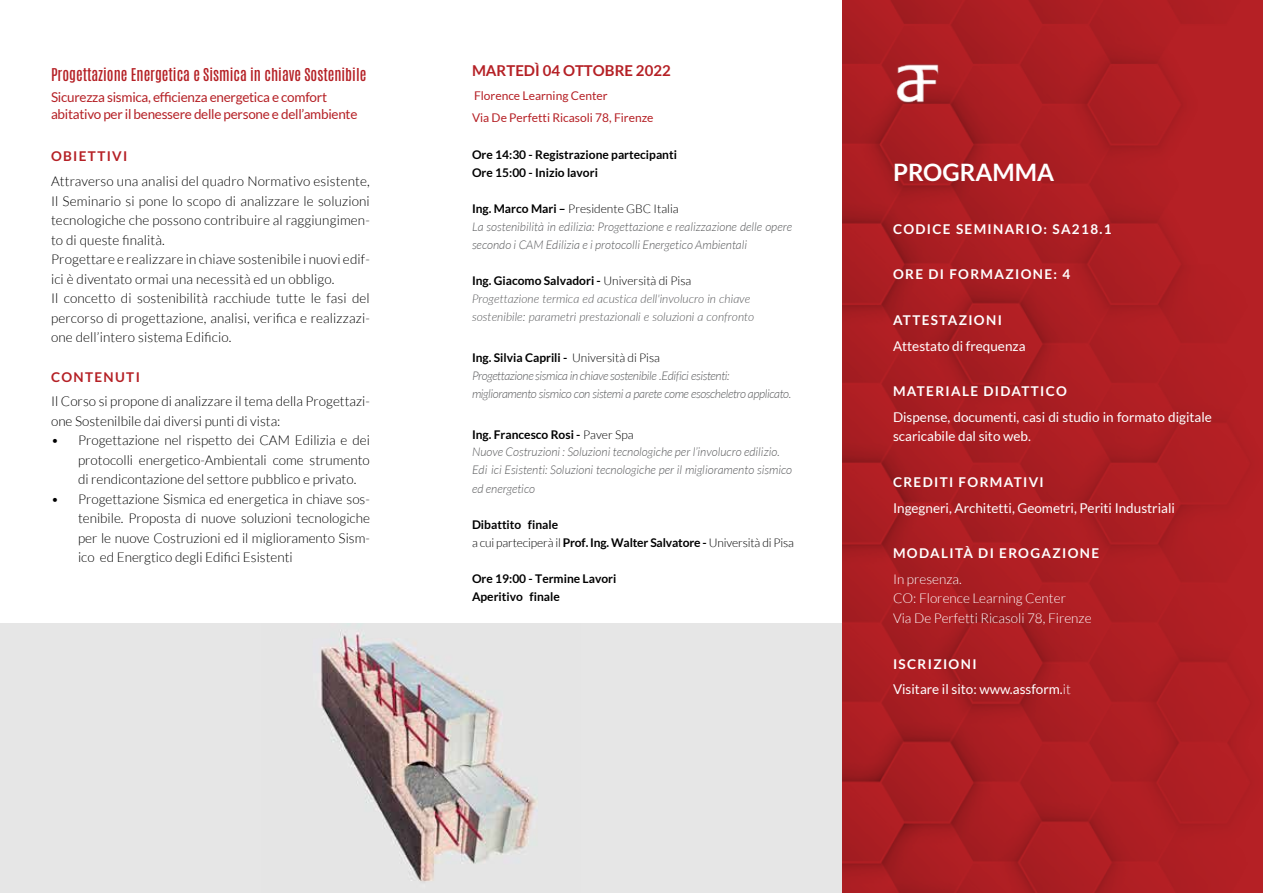
<style>
.page{position:relative;width:1263px;height:893px;background:#fff}
.page>*{position:absolute;margin:0;border:0;box-sizing:border-box;transform-origin:0 0}
.t1{font:700 24px "Lato";color:#fff}
.t2{font:500 15px "Antonio";color:#b52025}
.t3{font:700 15px "Lato";color:#b52025}
.t4{font:300 13.5px/19.5px "Lato";letter-spacing:.01em;color:#000}
.t5{font:13.5px/19.5px "Lato";color:#fff}
.t6{font:700 13.5px "Lato";letter-spacing:.1em;color:#fff}
.t7{font:13.5px/16.5px "Lato";letter-spacing:-.02em;color:#b52025}
.t8{font:300 13.5px/19.5px "Lato";color:#fff}
.t9{font:700 13.5px "Lato";letter-spacing:.1em;color:#b52025}
.t10{font:italic 300 12px/18px "Lato";color:#58595b}
.t11{font:700 12px/18px "Lato";color:#000}
.t12{font:italic 300 12px/17.9px "Lato";letter-spacing:-.03em;color:#58595b}
.t13{font:12px/22.4px "Lato";color:#b52025}
.s1{font-weight:700;font-style:normal;color:#000}
.s2{font-style:normal;color:#000}
.s3{font-weight:300}
</style>
<div class="page">
<div style="left:842px;top:0;width:421px;height:893px;background:#ad1e23"></div>
<img style="left:893px;top:64px;width:49px;height:45px">
<div style="left:0;top:623px;width:842px;height:270px;background:#e6e6e6"></div>
<img style="left:320px;top:623px;width:217px;height:259px">
<p class="t2" style="left:51px;top:64px;width:317px">Progettazione Energetica e Sismica in chiave Sostenibile</p>
<p class="t3" style="left:472px;top:62px;width:200px">MARTEDÌ 04 OTTOBRE 2022</p>
<p class="t13" style="left:472px;top:84px;width:183px">Florence Learning Center<br>Via De Perfetti Ricasoli 78, Firenze</p>
<p class="t11" style="left:472px;top:145px;width:206px">Ore 14:30 - Registrazione partecipanti<br>Ore 15:00 - Inizio lavori</p>
<p class="t10" style="left:472px;top:200px;width:322px"><span class="s1">Ing. Marco Mari –</span> <span class="s2">Presidente GBC Italia<br></span>La sostenibilità in edilizia: Progettazione e realizzazione delle opere secondo i CAM Edilizia e i protocolli Energetico Ambientali</p>
<p class="t10" style="left:472px;top:271px;width:284px"><span class="s1">Ing. Giacomo Salvadori -</span> <span class="s2">Università di Pisa<br></span>Progettazione termica ed acustica dell'involucro in chiave sostenibile: parametri prestazionali e soluzioni a confronto</p>
<p class="t12" style="left:472px;top:349px;width:321px"><span class="s1">Ing. Silvia Caprili -</span> <span class="s2">Università di Pisa<br></span>Progettazione sismica in chiave sostenibile .Edifici esistenti: miglioramento sismico con sistemi a parete come esoscheletro applicato.</p>
<p class="t10" style="left:472px;top:426px;width:322px"><span class="s1">Ing. Francesco Rosi -</span> <span class="s2">Paver Spa<br></span>Nuove Costruzioni : Soluzioni tecnologiche per l’involucro edilizio.<br>Edi ici Esistenti: Soluzioni tecnologiche per il miglioramento sismico ed energetico</p>
<p class="t11" style="left:472px;top:515px;width:323px">Dibattito finale<br><span class="s3">a cui parteciperà il</span> Prof. Ing. Walter Salvatore - <span class="s3">Università di Pisa</span></p>
<p class="t11" style="left:472px;top:569px;width:146px">Ore 19:00 - Termine Lavori<br>Aperitivo finale</p>
<p class="t7" style="left:51px;top:89px;width:308px">Sicurezza sismica, efficienza energetica e comfort abitativo per il benessere delle persone e dell’ambiente</p>
<p class="t9" style="left:51px;top:148px;width:78px">OBIETTIVI</p>
<p class="t4" style="left:51px;top:172px;width:320px">Attraverso una analisi del quadro Normativo esistente,</p>
<p class="t4" style="left:51px;top:191px;width:320px">Il Seminario si pone lo scopo di analizzare le soluzioni tecnologiche che possono contribuire al raggiungimen&shy;to di queste finalità.<br>Progettare e realizzare in chiave sostenibile i nuovi edif&shy;ici è diventato ormai una necessità ed un obbligo.<br>Il concetto di sostenibilità racchiude tutte le fasi del percorso di progettazione, analisi, verifica e realizzazi&shy;one dell’intero sistema Edificio.</p>
<p class="t9" style="left:51px;top:369px;width:90px">CONTENUTI</p>
<p class="t4" style="left:51px;top:392px;width:320px">Il Corso si propone di analizzare il tema della Progettazi&shy;one Sostenilbile dai diversi punti di vista:</p>
<p class="t4" style="left:78px;top:431px;width:293px;text-align:justify;text-indent:-27px">• Progettazione nel rispetto dei CAM Edilizia e dei protocolli energetico-Ambientali come strumento di rendicontazione del settore pubblico e privato.</p>
<p class="t4" style="left:78px;top:489px;width:293px;text-align:justify;text-indent:-27px">• Progettazione Sismica ed energetica in chiave sos&shy;tenibile. Proposta di nuove soluzioni tecnologiche per le nuove Costruzioni ed il miglioramento Sism&shy;ico ed Energtico degli Edifici Esistenti</p>
<h1 class="t1" style="left:893px;top:158px;width:163px">PROGRAMMA</h1>
<p class="t6" style="left:893px;top:221px;width:220px">CODICE SEMINARIO: SA218.1</p>
<p class="t6" style="left:893px;top:267px;width:179px">ORE DI FORMAZIONE: 4</p>
<p class="t6" style="left:893px;top:312px;width:110px">ATTESTAZIONI</p>
<p class="t5" style="left:893px;top:336px;width:134px">Attestato di frequenza</p>
<p class="t6" style="left:893px;top:384px;width:175px">MATERIALE DIDATTICO</p>
<p class="t5" style="left:893px;top:407px;width:320px">Dispense, documenti, casi di studio in formato digitale scaricabile dal sito web.</p>
<p class="t6" style="left:893px;top:475px;width:152px">CREDITI FORMATIVI</p>
<p class="t5" style="left:893px;top:498px;width:283px">Ingegneri, Architetti, Geometri, Periti Industriali</p>
<p class="t6" style="left:893px;top:546px;width:208px">MODALITÀ DI EROGAZIONE</p>
<p class="t8" style="left:893px;top:569px;width:200px">In presenza.<br>CO: Florence Learning Center<br>Via De Perfetti Ricasoli 78, Firenze</p>
<p class="t6" style="left:893px;top:656px;width:85px">ISCRIZIONI</p>
<p class="t5" style="left:893px;top:679px;width:179px">Visitare il sito: www.assform.<span class="s3">it</span></p>
</div>
